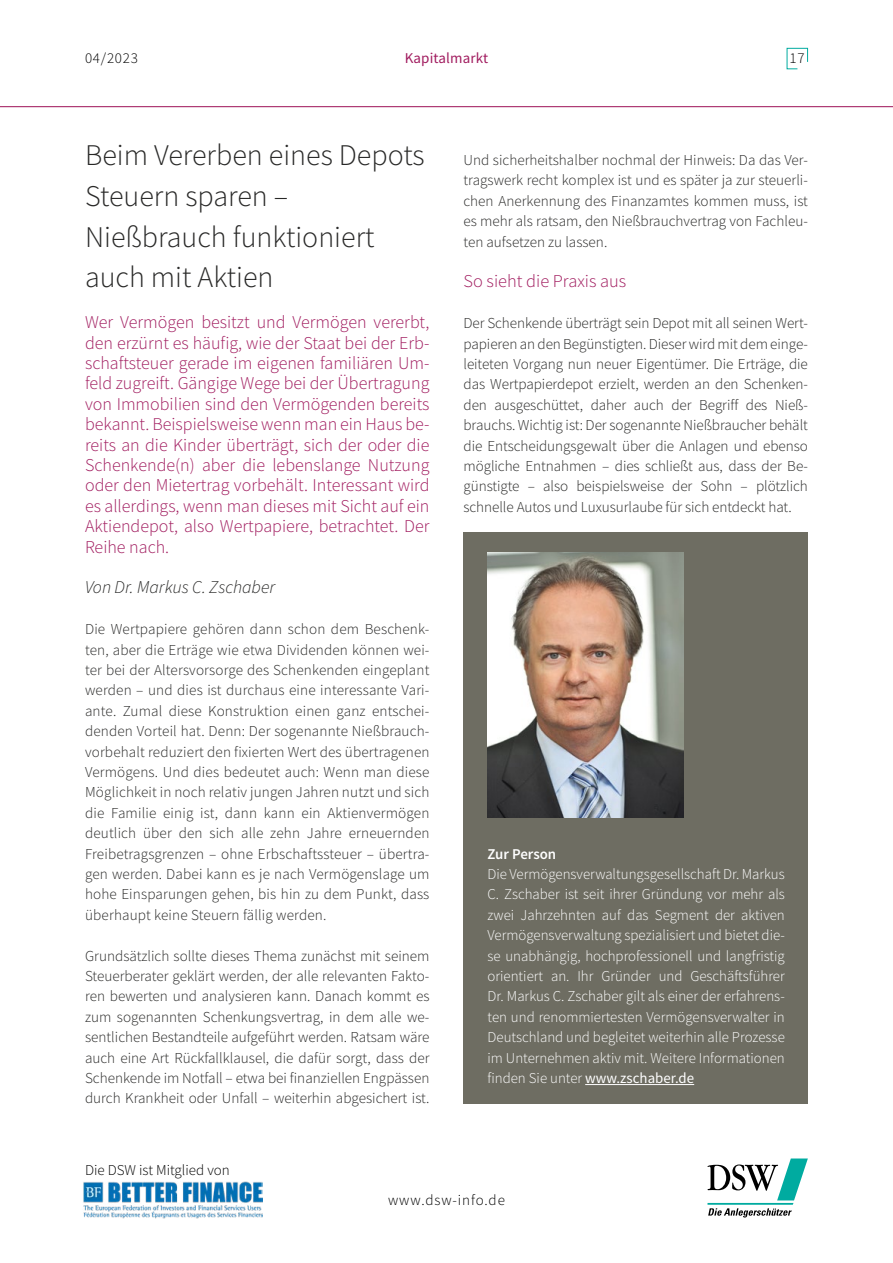
<style>
.page{position:relative;width:893px;height:1263px;background:#fff}
.page>*{position:absolute;margin:0;border:0;box-sizing:border-box;transform-origin:0 0}
.HAUPT{font:300 30px/40.8px "Source Sans Pro";color:#282827}
.Fließtext_DSW_Newsle{font:300 18px/20.4px "Source Sans Pro";color:#a11c5f;text-align:justify}
.Fließtext_DSW_Newsle-2{font:italic 300 18px "Source Sans Pro";color:#282827}
.Unterüberschrift_DSW{font:300 18px "Source Sans Pro";color:#a11c5f}
.Fließtext_DSW_Newsle-3{font:300 15.15px/20.4px "Source Sans Pro";color:#282827;text-align:justify}
.Fließtext_DSW_Newsle-4{font:300 15px/20.4px "Source Sans Pro";color:#fff;text-align:justify}
.t1{font:300 15px "Source Sans Pro";color:#000}
.t2{font:300 15px "Source Sans Pro";letter-spacing:.06em;color:#000}
.t3{font:15px "Source Sans Pro";letter-spacing:.01em;color:#a11c5f}
.Fließtext_DSW_Newsle-5{font:600 15px "Source Sans Pro";color:#fff}
.s1{font-weight:400}
</style>
<div class="page">
<svg style="left:786px;top:48px;width:22px;height:22px"></svg>
<hr style="left:0;top:106px;width:893px;height:1px;background:#9d1057">
<svg style="left:707px;top:1158px;width:101px;height:59px"></svg>
<img style="left:83px;top:1182px;width:180px;height:37px">
<div style="left:463px;top:532px;width:345px;height:571px;background:#6e6d62"></div>
<hr style="left:585px;top:1084px;width:109px;height:1px;background:#fff">
<img style="left:487px;top:552px;width:196px;height:265px">
<p class="t1" style="left:85px;top:49px;width:54px">04/2023</p>
<p class="t3" style="left:405px;top:48px;width:85px">Kapitalmarkt</p>
<p class="t1" style="left:790px;top:49px;width:17px">17</p>
<p class="HAUPT" style="left:85px;top:135px;width:341px">Beim Vererben eines Depots<br>Steuern sparen –<br>Nießbrauch funktioniert auch mit Aktien</p>
<p class="Fließtext_DSW_Newsle" style="left:85px;top:312px;width:346px">Wer Vermögen besitzt und Vermögen vererbt, den erzürnt es häufig, wie der Staat bei der Erb&shy;schaftsteuer gerade im eigenen familiären Um&shy;feld zugreift. Gängige Wege bei der Übertragung von Immobilien sind den Vermögenden bereits bekannt. Beispielsweise wenn man ein Haus be&shy;reits an die Kinder überträgt, sich der oder die Schenkende(n) aber die lebenslange Nutzung oder den Mietertrag vorbehält. Interessant wird es allerdings, wenn man dieses mit Sicht auf ein Aktiendepot, also Wertpapiere, betrachtet. Der Reihe nach.</p>
<p class="Fließtext_DSW_Newsle-2" style="left:85px;top:576px;width:192px">Von Dr. Markus C. Zschaber</p>
<p class="Fließtext_DSW_Newsle-3" style="left:85px;top:619px;width:346px">Die Wertpapiere gehören dann schon dem Beschenk&shy;ten, aber die Erträge wie etwa Dividenden können wei&shy;ter bei der Altersvorsorge des Schenkenden eingeplant werden – und dies ist durchaus eine interessante Vari&shy;ante. Zumal diese Konstruktion einen ganz entschei&shy;denden Vorteil hat. Denn: Der sogenannte Nießbrauch&shy;vorbehalt reduziert den fixierten Wert des übertragenen Vermögens. Und dies bedeutet auch: Wenn man diese Möglichkeit in noch relativ jungen Jahren nutzt und sich die Familie einig ist, dann kann ein Aktienvermögen deutlich über den sich alle zehn Jahre erneuernden Freibetragsgrenzen – ohne Erbschaftssteuer – übertra&shy;gen werden. Dabei kann es je nach Vermögenslage um hohe Einsparungen gehen, bis hin zu dem Punkt, dass überhaupt keine Steuern fällig werden.</p>
<p class="Fließtext_DSW_Newsle-3" style="left:85px;top:945px;width:346px">Grundsätzlich sollte dieses Thema zunächst mit seinem Steuerberater geklärt werden, der alle relevanten Fakto&shy;ren bewerten und analysieren kann. Danach kommt es zum sogenannten Schenkungsvertrag, in dem alle we&shy;sentlichen Bestandteile aufgeführt werden. Ratsam wäre auch eine Art Rückfallklausel, die dafür sorgt, dass der Schenkende im Notfall – etwa bei finanziellen Engpässen durch Krankheit oder Unfall – weiterhin abgesichert ist.</p>
<p class="t1" style="left:85px;top:1161px;width:146px">Die DSW ist Mitglied von</p>
<p class="Fließtext_DSW_Newsle-3" style="left:463px;top:150px;width:346px">Und sicherheitshalber nochmal der Hinweis: Da das Ver&shy;tragswerk recht komplex ist und es später ja zur steuerli&shy;chen Anerkennung des Finanzamtes kommen muss, ist es mehr als ratsam, den Nießbrauchvertrag von Fachleu&shy;ten aufsetzen zu lassen.</p>
<p class="Unterüberschrift_DSW" style="left:463px;top:270px;width:164px">So sieht die Praxis aus</p>
<p class="Fließtext_DSW_Newsle-3" style="left:463px;top:313px;width:346px">Der Schenkende überträgt sein Depot mit all seinen Wert&shy;papieren an den Begünstigten. Dieser wird mit dem einge&shy;leiteten Vorgang nun neuer Eigentümer. Die Erträge, die das Wertpapierdepot erzielt, werden an den Schenken&shy;den ausgeschüttet, daher auch der Begriff des Nieß&shy;brauchs. Wichtig ist: Der sogenannte Nießbraucher behält die Entscheidungsgewalt über die Anlagen und ebenso mögliche Entnahmen – dies schließt aus, dass der Be&shy;günstigte – also beispielsweise der Sohn – plötzlich schnelle Autos und Luxusurlaube für sich entdeckt hat.</p>
<p class="Fließtext_DSW_Newsle-5" style="left:487px;top:844px;width:70px">Zur Person</p>
<p class="Fließtext_DSW_Newsle-4" style="left:487px;top:864px;width:299px">Die Vermögensverwaltungsgesellschaft Dr. Markus C. Zschaber ist seit ihrer Gründung vor mehr als zwei Jahrzehnten auf das Segment der aktiven Vermögensverwaltung spezialisiert und bietet die&shy;se unabhängig, hochprofessionell und langfristig orientiert an. Ihr Gründer und Geschäftsführer Dr. Markus C. Zschaber gilt als einer der erfahrens&shy;ten und renommiertesten Vermögensverwalter in Deutschland und begleitet weiterhin alle Prozesse im Unternehmen aktiv mit. Weitere Informationen finden Sie unter <span class="s1">www.zschaber.de</span></p>
<p class="t2" style="left:388px;top:1191px;width:118px">www.dsw-info.de</p>
</div>
